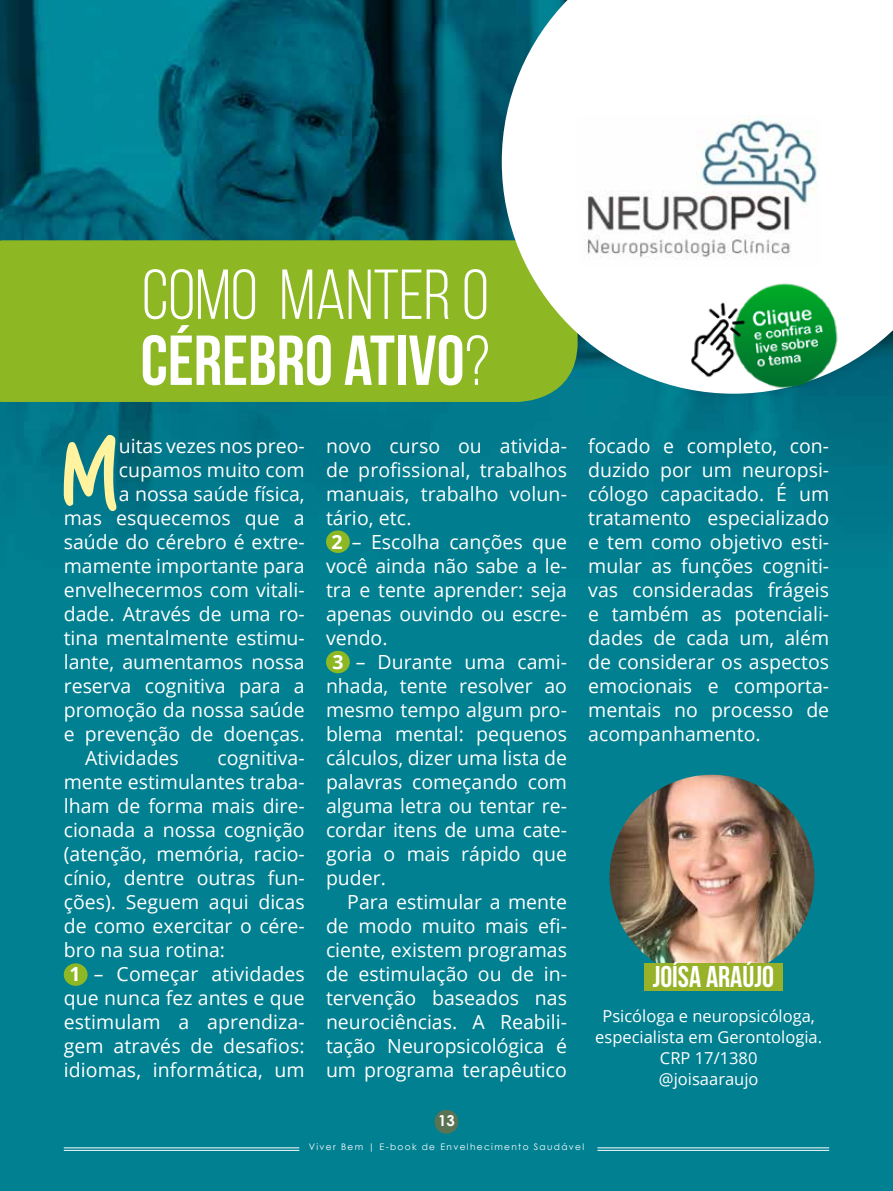
<style>
.page{position:relative;width:893px;height:1191px;background:#fff}
.page>*{position:absolute;margin:0;border:0;box-sizing:border-box;transform-origin:0 0}
.t1{font:80.55px "Spicy Pumpkin";color:#fff39f}
.t2{font:70.5px/66px "Bebas Neue";color:#fff}
.t3{font:700 30px "Bebas Neue";color:#fff}
.t4{font:19.5px/24px "Open Sans";color:#fff}
.t5{font:16.5px/21px "Open Sans";color:#fff;text-align:center}
.t6{font:700 15px "Century Gothic";color:#fff}
.t7{font:9px "Century Gothic";letter-spacing:.15em;color:#fff}
.s1{font-weight:700}
</style>
<div class="page">
<img style="left:0;top:0;width:893px;height:1191px">
<hr style="left:64px;top:1147px;width:235px;height:1px;background:#fff">
<hr style="left:64px;top:1150px;width:235px;height:1px;background:#fff">
<div style="left:435px;top:1109px;width:23px;height:24px;background:#5a7453;border-radius:50%"></div>
<hr style="left:597px;top:1147px;width:232px;height:1px;background:#fff">
<hr style="left:597px;top:1150px;width:232px;height:1px;background:#fff">
<div style="left:0;top:240px;width:501px;height:162px;background:#8db824"></div>
<div style="left:326px;top:651px;width:24px;height:22px;background:#8db824;border-radius:50%"></div>
<div style="left:64px;top:963px;width:24px;height:22px;background:#8db824;border-radius:50%"></div>
<img style="left:610px;top:774px;width:204px;height:205px;border-radius:102px">
<div style="left:644px;top:963px;width:138px;height:28px;background:#97b228"></div>
<div style="left:326px;top:530px;width:24px;height:23px;background:#8db824;border-radius:50%"></div>
<div style="left:501px;top:0;width:392px;height:403px;background:#000;opacity:.1"></div>
<svg style="left:502px;top:0;width:391px;height:394px"></svg>
<img style="left:578px;top:115px;width:243px;height:151px">
<img style="left:680px;top:281px;width:162px;height:113px">
<h2 class="t2" style="left:141px;top:261px;width:351px">COMO MANTER O<br><span class="s1">CÉREBRO ATIVO</span>?</h2>
<h1 class="t1" style="left:64px;top:418px;width:57px">M</h1>
<p class="t4" style="left:119px;top:433px;width:187px">uitas vezes nos preo-</p>
<p class="t4" style="left:119px;top:457px;width:187px">cupamos muito com</p>
<p class="t4" style="left:119px;top:481px;width:187px">a nossa saúde física,</p>
<p class="t4" style="left:64px;top:505px;width:242px">mas esquecemos que a</p>
<p class="t4" style="left:64px;top:529px;width:242px">saúde do cérebro é extre-</p>
<p class="t4" style="left:64px;top:553px;width:242px">mamente importante para</p>
<p class="t4" style="left:64px;top:577px;width:242px">envelhecermos com vitali-</p>
<p class="t4" style="left:64px;top:601px;width:242px">dade. Através de uma ro-</p>
<p class="t4" style="left:64px;top:625px;width:242px">tina mentalmente estimu-</p>
<p class="t4" style="left:64px;top:649px;width:242px">lante, aumentamos nossa</p>
<p class="t4" style="left:64px;top:673px;width:242px">reserva cognitiva para a</p>
<p class="t4" style="left:64px;top:697px;width:242px">promoção da nossa saúde</p>
<p class="t4" style="left:64px;top:721px;width:242px">e prevenção de doenças.</p>
<p class="t4" style="left:85px;top:745px;width:95px">Atividades</p>
<p class="t4" style="left:64px;top:745px;width:243px;text-indent:154px">cognitiva&shy;mente estimulantes traba&shy;lham de forma mais dire&shy;cionada a nossa cognição (atenção, memória, racio&shy;cínio, dentre outras fun&shy;ções). Seguem aqui dicas de como exercitar o cére&shy;bro na sua rotina:<br><span class="s1">1</span> – Começar atividades que nunca fez antes e que estimulam a aprendiza&shy;gem através de desafios: idiomas, informática, um</p>
<p class="t4" style="left:326px;top:433px;width:242px">novo curso ou ativida-</p>
<p class="t4" style="left:326px;top:457px;width:242px">de profissional, trabalhos</p>
<p class="t4" style="left:326px;top:481px;width:242px">manuais, trabalho volun-</p>
<p class="t4" style="left:326px;top:505px;width:87px">tário, etc.</p>
<p class="t4" style="left:331px;top:529px;width:237px"><span class="s1">2</span> – Escolha canções que</p>
<p class="t4" style="left:326px;top:553px;width:242px">você ainda não sabe a le-</p>
<p class="t4" style="left:326px;top:577px;width:242px">tra e tente aprender: seja</p>
<p class="t4" style="left:326px;top:601px;width:242px">apenas ouvindo ou escre-</p>
<p class="t4" style="left:326px;top:625px;width:63px">vendo.</p>
<p class="t4" style="left:333px;top:649px;width:236px"><span class="s1">3</span> – Durante uma cami-</p>
<p class="t4" style="left:326px;top:673px;width:242px">nhada, tente resolver ao</p>
<p class="t4" style="left:326px;top:697px;width:242px">mesmo tempo algum pro-</p>
<p class="t4" style="left:326px;top:721px;width:242px">blema mental: pequenos</p>
<p class="t4" style="left:326px;top:745px;width:242px">cálculos, dizer uma lista de</p>
<p class="t4" style="left:326px;top:769px;width:242px">palavras começando com</p>
<p class="t4" style="left:326px;top:793px;width:242px">alguma letra ou tentar re-</p>
<p class="t4" style="left:326px;top:817px;width:242px">cordar itens de uma cate-</p>
<p class="t4" style="left:326px;top:841px;width:242px">goria o mais rápido que</p>
<p class="t4" style="left:326px;top:865px;width:61px">puder.</p>
<p class="t4" style="left:347px;top:889px;width:221px">Para estimular a mente</p>
<p class="t4" style="left:326px;top:913px;width:242px">de modo muito mais efi-</p>
<p class="t4" style="left:326px;top:937px;width:242px">ciente, existem programas</p>
<p class="t4" style="left:326px;top:961px;width:242px">de estimulação ou de in-</p>
<p class="t4" style="left:326px;top:985px;width:242px">tervenção baseados nas</p>
<p class="t4" style="left:326px;top:1009px;width:242px">neurociências. A Reabili-</p>
<p class="t4" style="left:326px;top:1033px;width:242px">tação Neuropsicológica é</p>
<p class="t4" style="left:326px;top:1057px;width:242px">um programa terapêutico</p>
<p class="t4" style="left:588px;top:433px;width:242px;text-align:justify">focado e completo, con&shy;duzido por um neuropsi&shy;cólogo capacitado. É um tratamento especializado e tem como objetivo esti&shy;mular as funções cogniti&shy;vas consideradas frágeis e também as potenciali&shy;dades de cada um, além de considerar os aspectos emocionais e comporta&shy;mentais no processo de acompanhamento.</p>
<h3 class="t3" style="left:653px;top:960px;width:123px">JOÍSA ARAÚJO</h3>
<p class="t5" style="left:595px;top:1004px;width:228px">Psicóloga e neuropsicóloga, especialista em Gerontologia.<br>CRP 17/1380<br>@joisaaraujo</p>
<p class="t6" style="left:438px;top:1111px;width:18px">13</p>
<p class="t7" style="left:309px;top:1140px;width:277px">Viver Bem | E-book de Envelhecimento Saudável</p>
</div>
